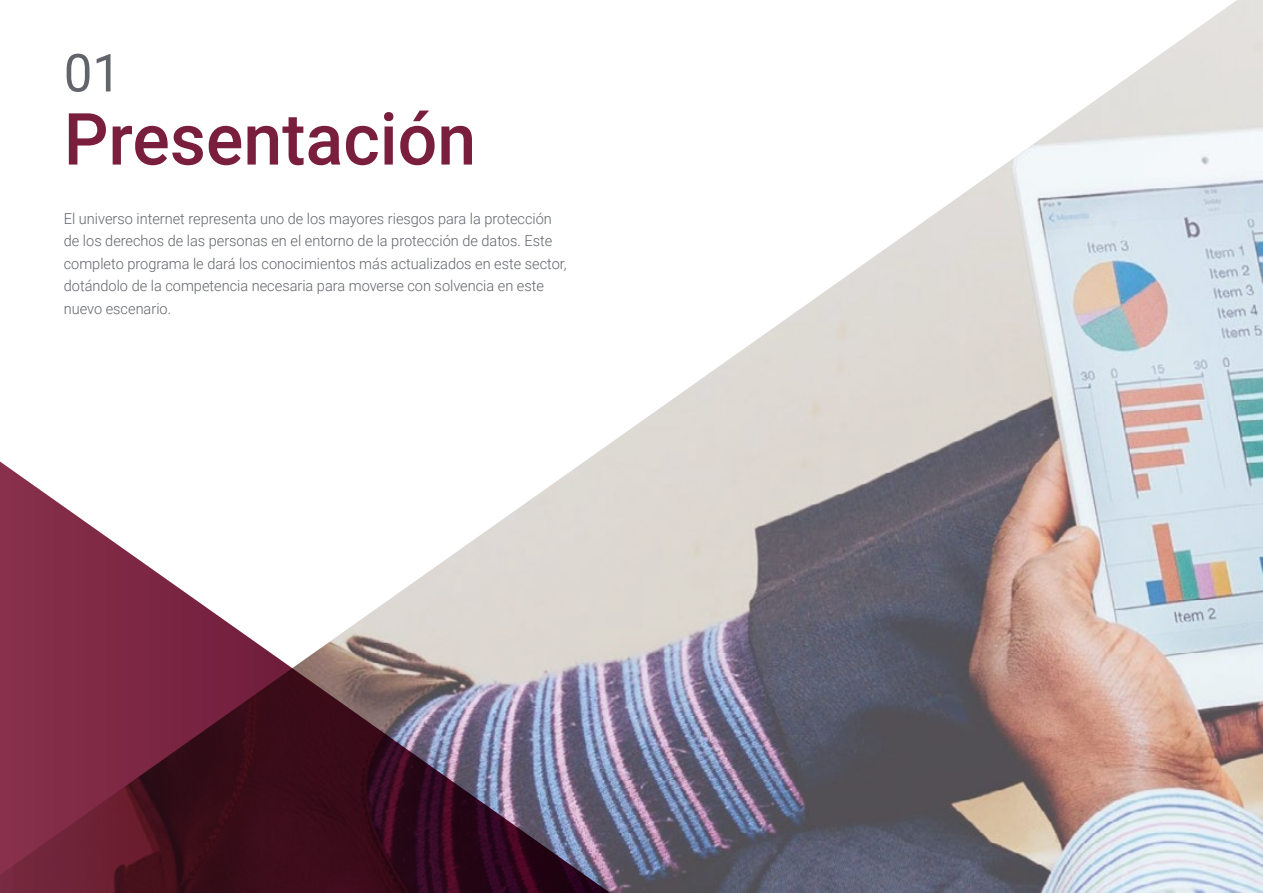
<style>
.page{position:relative;width:1263px;height:893px;background:#fff}
.page>*{position:absolute;margin:0;border:0;box-sizing:border-box;transform-origin:0 0}
.t1{font:500 72px "Roboto";color:#791e3c}
.t2{font:52.5px "Roboto";color:#61646a}
.t3{font:300 15px/22.5px "Roboto";color:#61646a}
</style>
<div class="page">
<img style="left:607px;top:0;width:656px;height:893px">
<svg style="left:0;top:446px;width:640px;height:447px"></svg>
<h2 class="t2" style="left:64px;top:36px;width:59px">01</h2>
<h1 class="t1" style="left:64px;top:89px;width:414px">Presentación</h1>
<p class="t3" style="left:64px;top:207px;width:504px">El universo internet representa uno de los mayores riesgos para la protección de los derechos de las personas en el entorno de la protección de datos. Este completo programa le dará los conocimientos más actualizados en este sector, dotándolo de la competencia necesaria para moverse con solvencia en este nuevo escenario.</p>
</div>
